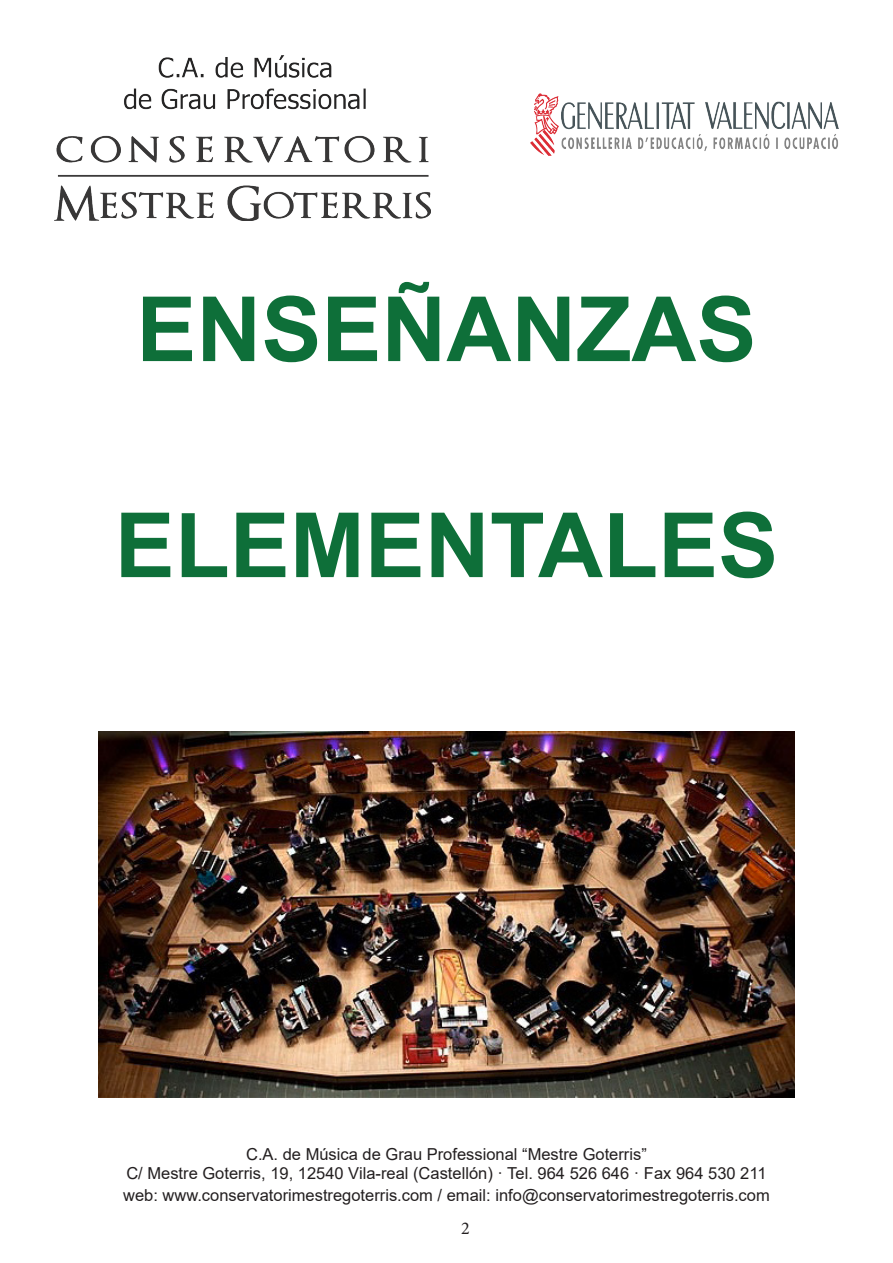
<style>
.page{position:relative;width:893px;height:1263px;background:#fff}
.page>*{position:absolute;margin:0;border:0;box-sizing:border-box;transform-origin:0 0}
.t1{font:700 90px "Arial";color:#0e6f39}
.t2{font:18px "Minion Pro";color:#231f20}
.t3{font:16.5px/19.8px "Arial";color:#231f20;text-align:center}
</style>
<div class="page">
<img style="left:55px;top:55px;width:376px;height:165px">
<img style="left:530px;top:94px;width:309px;height:61px">
<img style="left:99px;top:731px;width:695px;height:366px">
<p class="t1" style="left:136px;top:266px;width:622px">ENSEÑANZAS</p>
<p class="t1" style="left:115px;top:482px;width:665px">ELEMENTALES</p>
<p class="t3" style="left:126px;top:1144px;width:642px">C.A. de Música de Grau Professional “Mestre Goterris”<br>C/ Mestre Goterris, 19, 12540 Vila-real (Castellón) · Tel. 964 526 646 · Fax 964 530 211</p>
<p class="t3" style="left:123px;top:1185px;width:648px">web: www.conservatorimestregoterris.com / email: info@conservatorimestregoterris.com</p>
<p class="t2" style="left:461px;top:1216px;width:10px">2</p>
</div>
